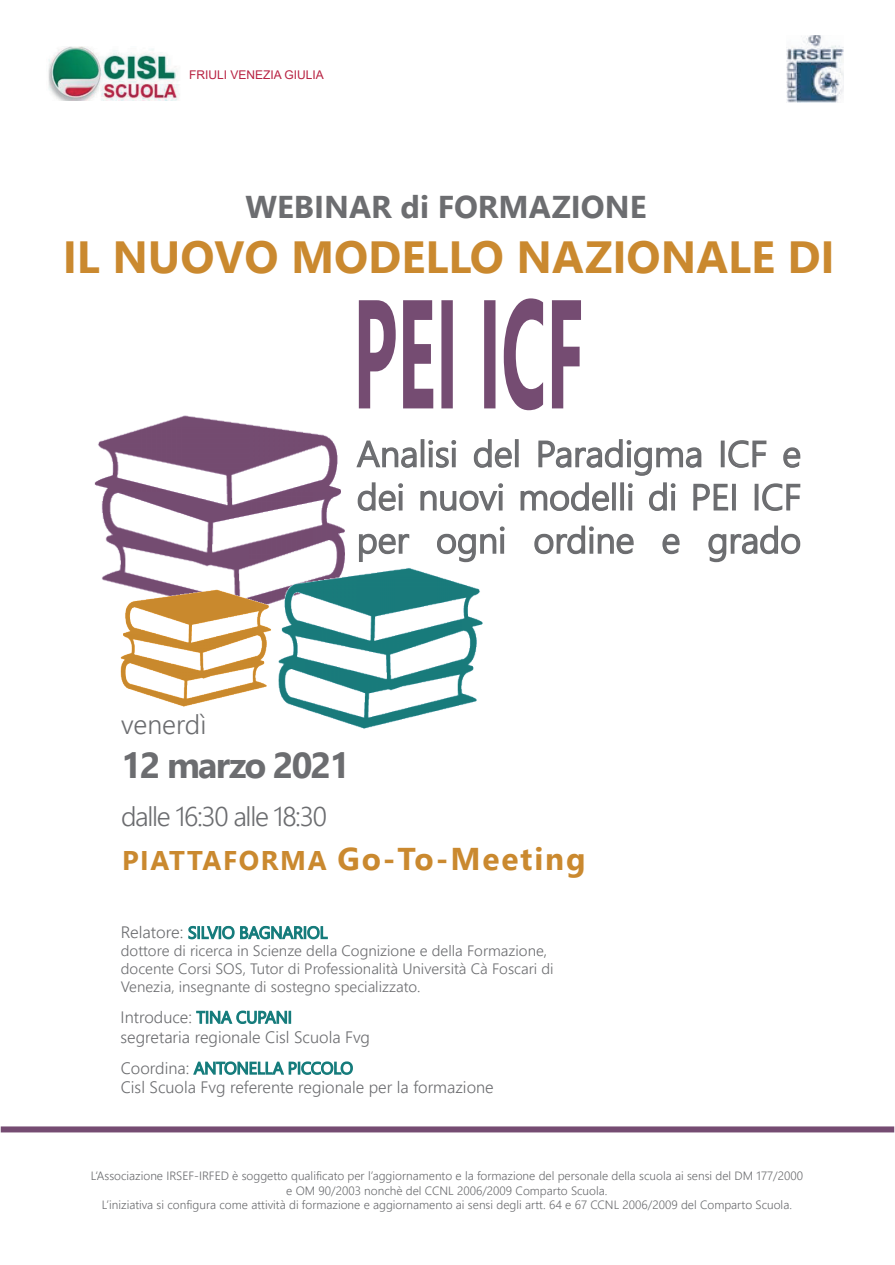
<style>
.page{position:relative;width:895px;height:1265px;background:#fff}
.page>*{position:absolute;margin:0;border:0;box-sizing:border-box;transform-origin:0 0}
.t1{font:700 45px "Nirmala UI";color:#ca892f}
.t2{font:300 36px/43.2px "Nirmala UI";color:#6c6d70;text-align:justify}
.t3{font:700 36px "Nirmala UI";letter-spacing:-.05em;color:#6c6d70}
.t4{font:700 31.5px "Nirmala UI";letter-spacing:.06em;color:#ca892f}
.t5{font:700 31.5px "Nirmala UI";color:#6c6d70}
.t6{font:300 27px "Nirmala UI";letter-spacing:-.05em;color:#6c6d70}
.t7{font:300 27px "Nirmala UI";color:#6c6d70}
.t8{font:300 16.5px/19.4px "Nirmala UI";color:#6c6d70}
.t9{font:300 16.5px "Nirmala UI";color:#167c7c}
.t10{font:300 15px/18px "Nirmala UI";color:#6c6d70}
.t11{font:300 12px/14.4px "Nirmala UI";color:#6c6d70;text-align:center}
.t12{font:12px "Arial";color:#b82242}
.s1{font-size:27px}
.s2{color:#6c6d70}
.s3{color:#167c7c}
</style>
<div class="page">
<img style="left:786px;top:35px;width:57px;height:68px">
<img style="left:48px;top:47px;width:132px;height:54px">
<svg style="left:0;top:1126px;width:894px;height:7px;background:#886585"></svg>
<svg style="left:359px;top:300px;width:36px;height:108px"></svg>
<svg style="left:403px;top:300px;width:30px;height:108px"></svg>
<div style="left:441px;top:300px;width:12px;height:108px;background:#754c72"></div>
<div style="left:484px;top:300px;width:11px;height:108px;background:#754c72"></div>
<svg style="left:503px;top:298px;width:40px;height:112px"></svg>
<svg style="left:552px;top:300px;width:29px;height:108px"></svg>
<img style="left:94px;top:415px;width:251px;height:169px">
<img style="left:119px;top:584px;width:156px;height:123px">
<img style="left:275px;top:566px;width:208px;height:163px">
<p class="t12" style="left:189px;top:67px;width:136px">FRIULI VENEZIA GIULIA</p>
<h3 class="t5" style="left:245px;top:181px;width:402px">WEBINAR di FORMAZIONE</h3>
<h1 class="t1" style="left:63px;top:220px;width:773px">IL NUOVO MODELLO NAZIONALE DI</h1>
<h2 class="t2" style="left:357px;top:430px;width:446px">Analisi del Paradigma ICF e dei nuovi modelli di PEI ICF per ogni ordine e grado</h2>
<h3 class="t7" style="left:121px;top:703px;width:87px">venerdì</h3>
<h2 class="t3" style="left:121px;top:735px;width:231px">12 marzo 2021</h2>
<h3 class="t6" style="left:121px;top:794px;width:207px">dalle 16:30 alle 18:30</h3>
<h3 class="t4" style="left:122px;top:833px;width:465px"><span class="s1">PIATTAFORMA</span> Go-To-Meeting</h3>
<h3 class="t9" style="left:121px;top:919px;width:208px"><span class="s2">Relatore:</span> SILVIO BAGNARIOL</h3>
<p class="t10" style="left:121px;top:941px;width:434px">dottore di ricerca in Scienze della Cognizione e della Formazione, docente Corsi SOS, Tutor di Professionalità Università Cà Foscari di<br>Venezia, insegnante di sostegno specializzato.</p>
<h3 class="t8" style="left:121px;top:1006px;width:251px">Introduce: <span class="s3">TINA CUPANI<br></span>segretaria regionale Cisl Scuola Fvg</h3>
<h3 class="t8" style="left:121px;top:1057px;width:374px">Coordina: <span class="s3">ANTONELLA PICCOLO<br></span>Cisl Scuola Fvg referente regionale per la formazione</h3>
<p class="t11" style="left:91px;top:1167px;width:713px">L‘Associazione IRSEF-IRFED è soggetto qualificato per lʼaggiornamento e la formazione del personale della scuola ai sensi del DM 177/2000 e OM 90/2003 nonchè del CCNL 2006/2009 Comparto Scuola.<br>Lʼiniziativa si configura come attività di formazione e aggiornamento ai sensi degli artt. 64 e 67 CCNL 2006/2009 del Comparto Scuola.</p>
</div>
